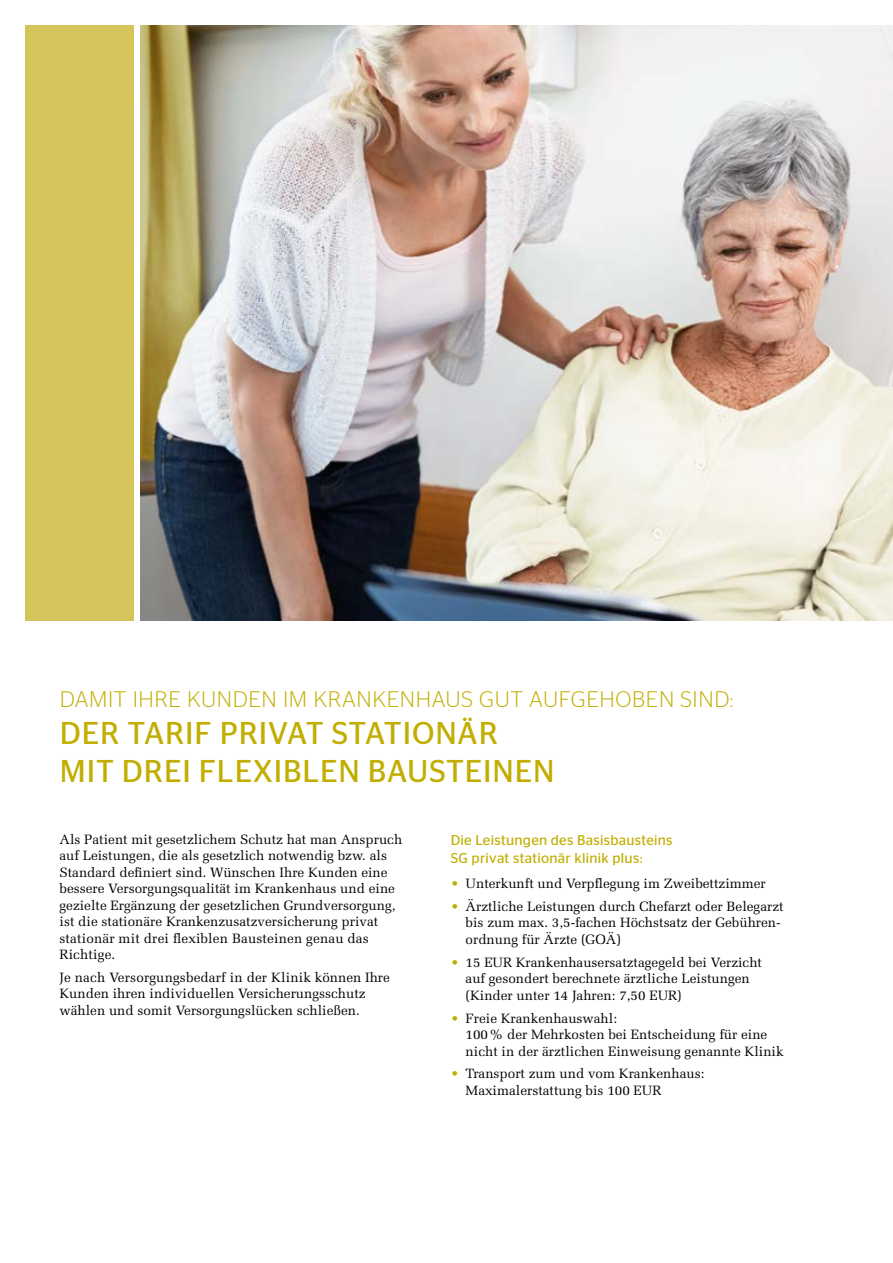
<style>
.page{position:relative;width:893px;height:1263px;background:#fff}
.page>*{position:absolute;margin:0;border:0;box-sizing:border-box;transform-origin:0 0}
.t1{font:31.5px/37.5px "Stag Sans";letter-spacing:.03em;color:#c1ae00}
.t2{font:300 22.5px "Stag Sans";letter-spacing:.03em;color:#c1ae00}
.t3{font:14.25px/18px "Stag Sans";letter-spacing:.02em;color:#c1ae00}
.t4{font:13.5px/16.5px "Melior LT Std";color:#000}
.s1{color:#c1ae00}
</style>
<div class="page">
<img style="left:140px;top:26px;width:753px;height:595px">
<div style="left:26px;top:26px;width:108px;height:595px;background:#d4c459"></div>
<h2 class="t2" style="left:60px;top:687px;width:675px">DAMIT IHRE KUNDEN IM KRANKENHAUS GUT AUFGEHOBEN SIND:</h2>
<h1 class="t1" style="left:60px;top:714px;width:496px">DER TARIF PRIVAT STATIONÄR<br>MIT DREI FLEXIBLEN BAUSTEINEN</h1>
<p class="t4" style="left:60px;top:831px;width:344px">Als Patient mit gesetzlichem Schutz hat man Anspruch auf Leistungen, die als gesetzlich notwendig bzw. als Standard definiert sind. Wünschen Ihre Kunden eine bessere Versorgungsqualität im Krankenhaus und eine gezielte Ergänzung der gesetzlichen Grundversorgung, ist die stationäre Krankenzusatzversicherung privat stationär mit drei flexiblen Bausteinen genau das Richtige.</p>
<p class="t4" style="left:60px;top:969px;width:332px">Je nach Versorgungsbedarf in der Klinik können Ihre<br>Kunden ihren individuellen Versicherungsschutz wählen und somit Versorgungslücken schließen.</p>
<p class="t3" style="left:451px;top:831px;width:223px">Die Leistungen des Basisbausteins<br>SG privat stationär klinik plus:</p>
<p class="t4" style="left:451px;top:875px;width:317px"><span class="s1">•</span> Unterkunft und Verpflegung im Zweibettzimmer</p>
<p class="t4" style="left:466px;top:898px;width:319px;text-indent:-15px"><span class="s1">•</span> Ärztliche Leistungen durch Chefarzt oder Belegarzt bis zum max. 3,5-fachen Höchstsatz der Gebühren&shy;ordnung für Ärzte (GOÄ)</p>
<p class="t4" style="left:466px;top:954px;width:298px;text-indent:-15px"><span class="s1">•</span> 15 EUR Krankenhausersatztagegeld bei Verzicht auf gesondert berechnete ärztliche Leistungen (Kinder unter 14 Jahren: 7,50 EUR)</p>
<p class="t4" style="left:466px;top:1010px;width:319px;text-indent:-15px"><span class="s1">•</span> Freie Krankenhauswahl:<br>100% der Mehrkosten bei Entscheidung für eine nicht in der ärztlichen Einweisung genannte Klinik</p>
<p class="t4" style="left:466px;top:1065px;width:240px;text-indent:-15px"><span class="s1">•</span> Transport zum und vom Krankenhaus:<br>Maximalerstattung bis 100 EUR</p>
</div>
